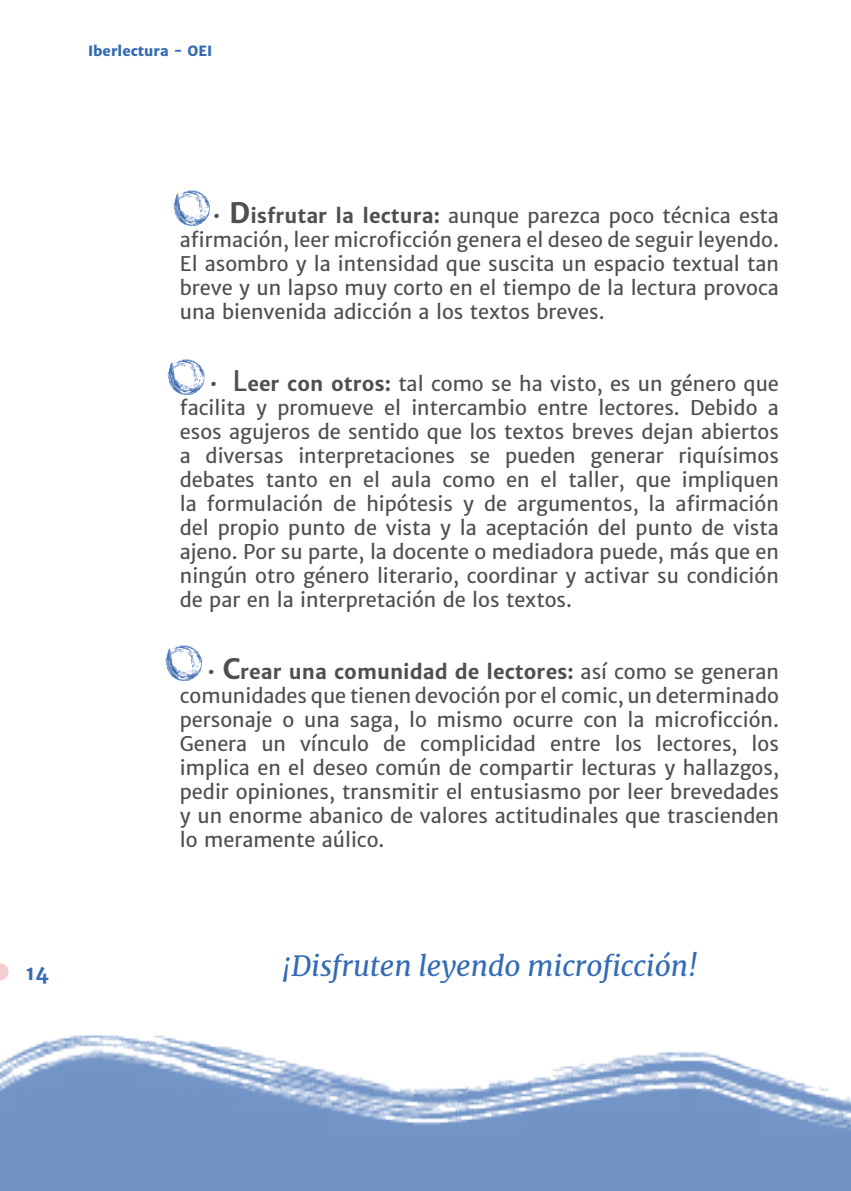
<style>
.page{position:relative;width:851px;height:1191px;background:#fff}
.page>*{position:absolute;margin:0;border:0;box-sizing:border-box;transform-origin:0 0}
.t1{font:italic 28px "Merriweather";color:#336bb4}
.t2{font:20px/24px "Merriweather Sans";color:#4e504d;text-align:justify}
.t3{font:700 20px "Merriweather Sans";color:#336bb4}
.t4{font:800 14px "Merriweather Sans";color:#336bb4}
.s1{font-weight:700;font-size:28px}
.s2{font-weight:700}
.s3{font-size:28px}
</style>
<div class="page">
<img style="left:0;top:963px;width:850px;height:228px">
<img style="left:173px;top:190px;width:37px;height:36px">
<img style="left:167px;top:359px;width:38px;height:36px">
<img style="left:165px;top:645px;width:37px;height:36px">
<p class="t4" style="left:88px;top:43px;width:126px">Iberlectura - OEI</p>
<p class="t3" style="left:25px;top:960px;width:25px">14</p>
<p class="t2" style="left:180px;top:204px;width:600px;text-indent:33px">• <span class="s1">D</span><span class="s2">isfrutar la lectura:</span> aunque parezca poco técnica esta afirmación, leer microficción genera el deseo de seguir leyendo.<br>El asombro y la intensidad que suscita un espacio textual tan breve y un lapso muy corto en el tiempo de la lectura provoca una bienvenida adicción a los textos breves.</p>
<p class="t2" style="left:180px;top:372px;width:600px;text-indent:30px">• <span class="s3">L</span><span class="s2">eer con otros:</span> tal como se ha visto, es un género que facilita y promueve el intercambio entre lectores. Debido a esos agujeros de sentido que los textos breves dejan abiertos a diversas interpretaciones se pueden generar riquísimos debates tanto en el aula como en el taller, que impliquen la formulación de hipótesis y de argumentos, la afirmación del propio punto de vista y la aceptación del punto de vista ajeno. Por su parte, la docente o mediadora puede, más que en ningún otro género literario, coordinar y activar su condición de par en la interpretación de los textos.</p>
<p class="t2" style="left:180px;top:660px;width:600px;text-indent:27px">• <span class="s1">C</span><span class="s2">rear una comunidad de lectores:</span> así como se generan comunidades que tienen devoción por el comic, un determinado personaje o una saga, lo mismo ocurre con la microficción.<br>Genera un vínculo de complicidad entre los lectores, los implica en el deseo común de compartir lecturas y hallazgos, pedir opiniones, transmitir el entusiasmo por leer brevedades y un enorme abanico de valores actitudinales que trascienden lo meramente aúlico.</p>
<h1 class="t1" style="left:282px;top:946px;width:417px">¡Disfruten leyendo microficción!</h1>
</div>
